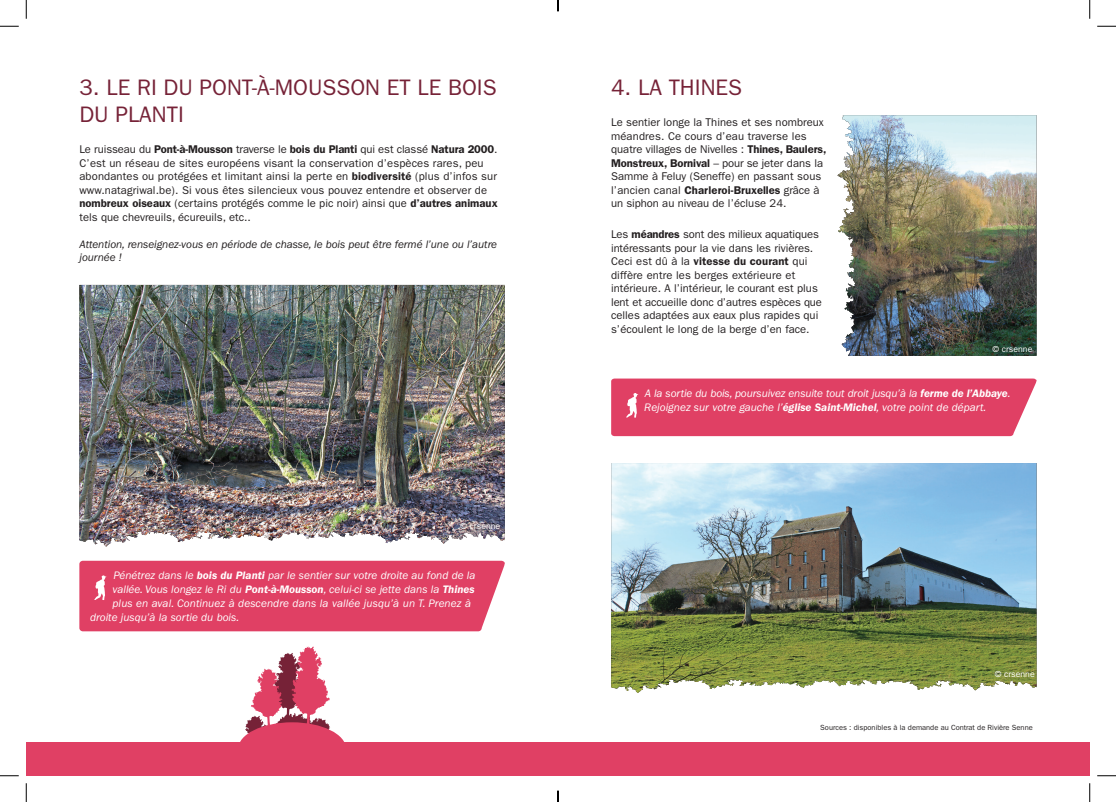
<style>
.page{position:relative;width:1116px;height:802px;background:#fff}
.page>*{position:absolute;margin:0;border:0;box-sizing:border-box;transform-origin:0 0}
.Titre{font:22.5px/27px "ITC Franklin Gothic Std";color:#762237}
.Titre-2{font:11.25px/13.5px "ITC Franklin Gothic Std";color:#231f20}
.Texte{font:11.25px/13.5px "ITC Franklin Gothic Std";letter-spacing:.01em;color:#231f20}
.Indication_Ballade{font:italic 11.25px/13.8px "ITC Franklin Gothic Std";color:#fff}
.Texte-2{font:italic 11.25px/13.5px "ITC Franklin Gothic Std";letter-spacing:-.005em;color:#231f20}
.Infos{font:8.75px "ITC Franklin Gothic Std";color:#fff}
.Texte-3{font:7.5px "ITC Franklin Gothic Std";color:#231f20}
.s1{font-weight:600}
</style>
<div class="page">
<svg style="left:240px;top:646px;width:104px;height:96px"></svg>
<div style="left:26px;top:742px;width:1063px;height:34px;background:#e04064"></div>
<div style="left:79px;top:561px;width:426px;height:70px;background:#e04064"></div>
<img style="left:837px;top:115px;width:199px;height:241px">
<img style="left:842px;top:115px;width:12px;height:54px">
<img style="left:126px;top:285px;width:379px;height:259px">
<img style="left:79px;top:285px;width:47px;height:262px">
<div style="left:611px;top:379px;width:425px;height:57px;background:#e04064"></div>
<img style="left:657px;top:463px;width:379px;height:228px">
<img style="left:611px;top:463px;width:46px;height:230px">
<svg style="left:0;top:25px;width:19px;height:2px"></svg>
<svg style="left:1097px;top:25px;width:18px;height:2px"></svg>
<svg style="left:0;top:775px;width:19px;height:1px"></svg>
<svg style="left:1097px;top:775px;width:18px;height:1px"></svg>
<svg style="left:25px;top:0;width:2px;height:19px"></svg>
<svg style="left:25px;top:783px;width:2px;height:19px"></svg>
<svg style="left:1089px;top:0;width:1px;height:19px"></svg>
<svg style="left:1089px;top:783px;width:1px;height:19px"></svg>
<svg style="left:557px;top:0;width:2px;height:11px"></svg>
<svg style="left:557px;top:791px;width:2px;height:11px"></svg>
<p class="Titre" style="left:79px;top:74px;width:419px">3. LE RI DU PONT-À-MOUSSON ET LE BOIS<br>DU PLANTI</p>
<p class="Texte" style="left:79px;top:143px;width:420px">Le ruisseau du <span class="s1">Pont-à-Mousson</span> traverse le <span class="s1">bois du Planti</span> qui est classé <span class="s1">Natura 2000</span>.<br>C’est un réseau de sites européens visant la conservation d’espèces rares, peu abondantes ou protégées et limitant ainsi la perte en <span class="s1">biodiversité</span> (plus d’infos sur www.natagriwal.be). Si vous êtes silencieux vous pouvez entendre et observer de <span class="s1">nombreux oiseaux</span> (certains protégés comme le pic noir) ainsi que <span class="s1">d’autres animaux </span>tels que chevreuils, écureuils, etc..</p>
<p class="Texte-2" style="left:79px;top:237px;width:419px">Attention, renseignez-vous en période de chasse, le bois peut être fermé l’une ou l’autre journée !</p>
<p class="Infos" style="left:460px;top:521px;width:41px">© crsenne</p>
<p class="Indication_Ballade" style="left:113px;top:569px;width:363px">Pénétrez dans le <span class="s1">bois du Planti</span> par le sentier sur votre droite au fond de la</p>
<p class="Indication_Ballade" style="left:112px;top:583px;width:364px">vallée. Vous longez le Ri du <span class="s1">Pont-à-Mousson</span>, celui-ci se jette dans la <span class="s1">Thines</span></p>
<p class="Indication_Ballade" style="left:112px;top:596px;width:360px">plus en aval. Continuez à descendre dans la vallée jusqu’à un T. Prenez à</p>
<p class="Indication_Ballade" style="left:90px;top:610px;width:151px">droite jusqu’à la sortie du bois.</p>
<p class="Titre" style="left:611px;top:74px;width:132px">4. LA THINES</p>
<p class="Titre-2" style="left:611px;top:116px;width:217px">Le sentier longe la Thines et ses nombreux méandres. Ce cours d’eau traverse les quatre villages de Nivelles : <span class="s1">Thines, Baulers, Monstreux, Bornival</span> – pour se jeter dans la Samme à Feluy (Seneffe) en passant sous l’ancien canal <span class="s1">Charleroi-Bruxelles</span> grâce à un siphon au niveau de l’écluse 24.</p>
<p class="Titre-2" style="left:611px;top:228px;width:212px">Les <span class="s1">méandres</span> sont des milieux aquatiques intéressants pour la vie dans les rivières.<br>Ceci est dû à la <span class="s1">vitesse du courant</span> qui diffère entre les berges extérieure et intérieure. A l’intérieur, le courant est plus lent et accueille donc d’autres espèces que celles adaptées aux eaux plus rapides qui s’écoulent le long de la berge d’en face.</p>
<p class="Infos" style="left:992px;top:344px;width:41px">© crsenne</p>
<p class="Indication_Ballade" style="left:644px;top:386px;width:368px">A la sortie du bois, poursuivez ensuite tout droit jusqu’à la <span class="s1">ferme de l’Abbaye</span>.<br>Rejoignez sur votre gauche l’<span class="s1">église Saint-Michel</span>, votre point de départ.</p>
<p class="Infos" style="left:994px;top:669px;width:41px">© crsenne</p>
<p class="Texte-3" style="left:820px;top:724px;width:214px">Sources : disponibles à la demande au Contrat de Rivière Senne</p>
</div>
